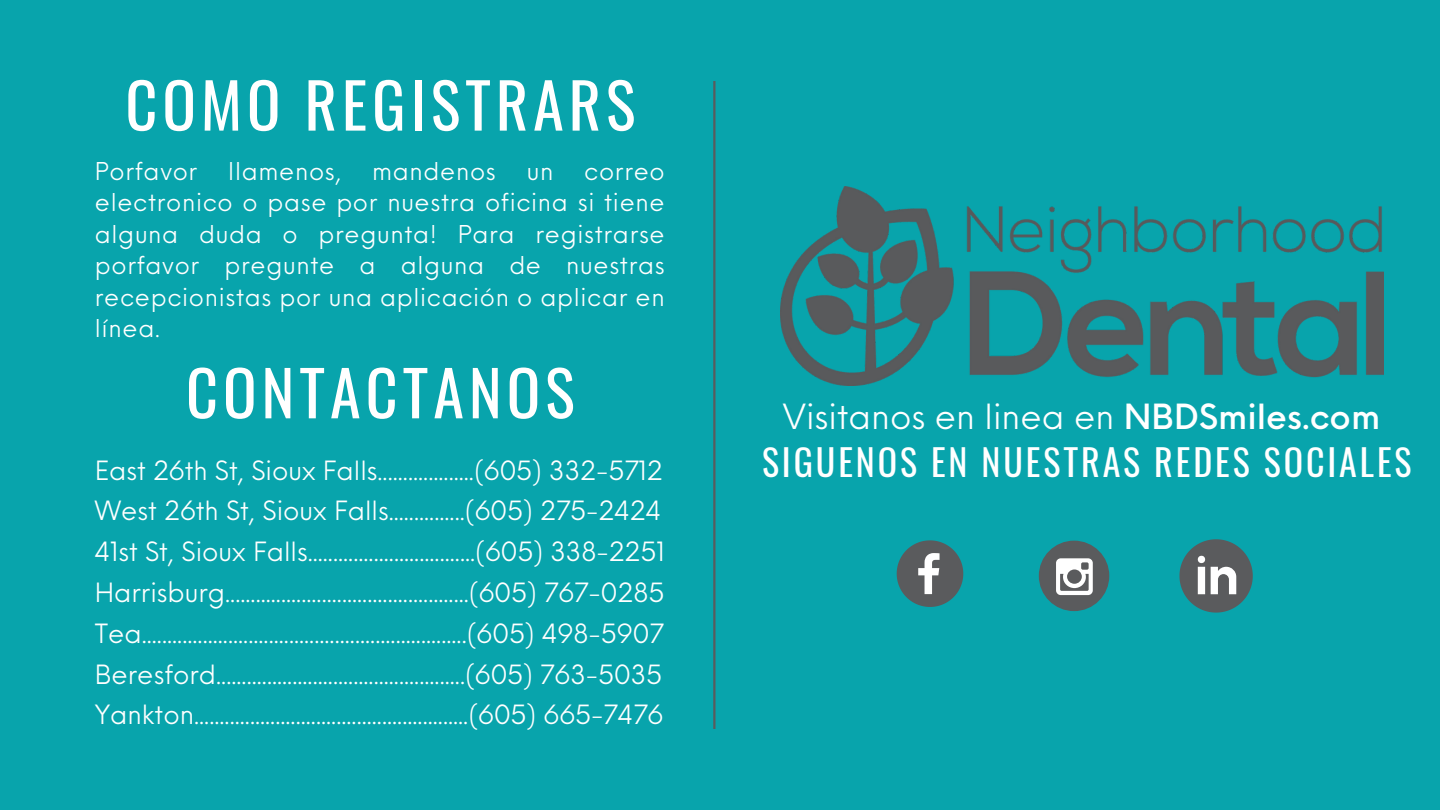
<style>
.page{position:relative;width:1440px;height:810px;background:#08a4ac}
.page>*{position:absolute;margin:0;border:0;box-sizing:border-box;transform-origin:0 0}
.t1{font:62.2px "Oswald";letter-spacing:.08em;color:#fff}
.t2{font:36px "Oswald";letter-spacing:.08em;color:#fff}
.t3{font:33.9px "Neue Einstellung";color:#fff}
.t4{font:25.9px "Neue Einstellung";color:#fff}
.t5{font:24px/31.5px "Neue Einstellung";letter-spacing:.03em;color:#fff;text-align:justify}
.s1{font-weight:500}
</style>
<div class="page">
<hr style="left:713px;top:81px;width:3px;height:648px;background:#5a5b5d">
<svg style="left:897px;top:540px;width:66px;height:67px"></svg>
<div style="left:1039px;top:541px;width:70px;height:70px;background:#5a5b5d;border-radius:50%"></div>
<svg style="left:1056px;top:558px;width:37px;height:37px"></svg>
<svg style="left:1179px;top:539px;width:74px;height:74px"></svg>
<img style="left:780px;top:186px;width:603px;height:200px">
<p class="t1" style="left:125px;top:56px;width:511px">COMO REGISTRARS</p>
<p class="t5" style="left:95px;top:153px;width:104px">Porfavor</p>
<p class="t5" style="left:228px;top:153px;width:114px">llamenos,</p>
<p class="t5" style="left:372px;top:153px;width:125px">mandenos</p>
<p class="t5" style="left:527px;top:153px;width:28px">un</p>
<p class="t5" style="left:95px;top:153px;width:571px;text-indent:489px">correo electronico o pase por nuestra oficina si tiene alguna duda o pregunta! Para registrarse porfavor pregunte a alguna de nuestras recepcionistas por una aplicación o aplicar en línea.</p>
<p class="t1" style="left:186px;top:344px;width:390px">CONTACTANOS</p>
<p class="t4" style="left:95px;top:447px;width:569px">East 26th St, Sioux Falls...................(605) 332-5712</p>
<p class="t4" style="left:95px;top:488px;width:568px">West 26th St, Sioux Falls...............(605) 275-2424</p>
<p class="t4" style="left:95px;top:529px;width:571px">41st St, Sioux Falls.................................(605) 338-2251</p>
<p class="t4" style="left:95px;top:569px;width:571px">Harrisburg................................................(605) 767-0285</p>
<p class="t4" style="left:95px;top:610px;width:570px">Tea................................................................(605) 498-5907</p>
<p class="t4" style="left:95px;top:651px;width:569px">Beresford.................................................(605) 763-5035</p>
<p class="t4" style="left:95px;top:692px;width:570px">Yankton......................................................(605) 665-7476</p>
<p class="t3" style="left:783px;top:387px;width:599px">Visitanos en linea en <span class="s1">NBDSmiles.com</span></p>
<p class="t2" style="left:762px;top:434px;width:651px">SIGUENOS EN NUESTRAS REDES SOCIALES</p>
</div>
